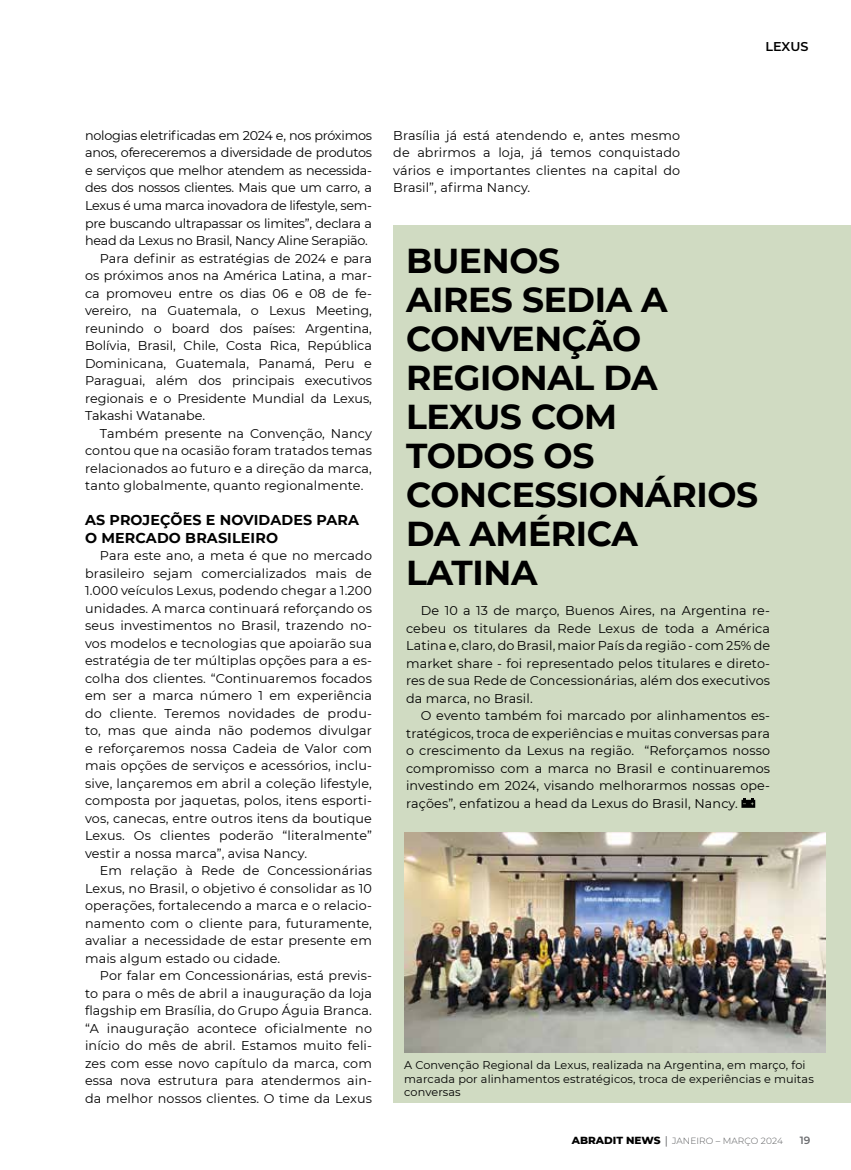
<style>
.page{position:relative;width:851px;height:1170px;background:#fff}
.page>*{position:absolute;margin:0;border:0;box-sizing:border-box;transform-origin:0 0}
.t1{font:700 34.5px/39px "Montserrat";letter-spacing:-.01em;color:#000}
.t2{font:700 14.25px/17.5px "Montserrat";letter-spacing:.01em;color:#000}
.t3{font:12.75px/17.5px "Montserrat";color:#000;text-align:justify}
.t4{font:12.75px "Montserrat";letter-spacing:-.02em;color:#000}
.t5{font:600 12.75px "Montserrat";letter-spacing:-.005em;color:#000}
.t6{font:11.25px/13.5px "Montserrat";letter-spacing:.01em;color:#000}
.t7{font:600 10.5px "Montserrat";color:#6d6e71}
.t8{font:300 9px "Montserrat";letter-spacing:.01em;color:#58595b}
.s1{font-weight:800;font-size:10.5px;color:#000}
.s2{font-family:"Myriad Pro";font-weight:400;font-size:10.5px}
</style>
<div class="page">
<div style="left:393px;top:225px;width:457px;height:877px;background:#d0dbc2"></div>
<svg style="left:741px;top:798px;width:14px;height:9px"></svg>
<img style="left:404px;top:832px;width:421px;height:220px">
<p class="t5" style="left:765px;top:38px;width:44px">LEXUS</p>
<p class="t4" style="left:85px;top:127px;width:288px">nologias eletrificadas em 2024 e, nos próximos</p>
<p class="t4" style="left:85px;top:144px;width:288px">anos, ofereceremos a diversidade de produtos</p>
<p class="t4" style="left:85px;top:162px;width:288px">e serviços que melhor atendem as necessida-</p>
<p class="t4" style="left:85px;top:179px;width:288px">des dos nossos clientes. Mais que um carro, a</p>
<p class="t4" style="left:85px;top:197px;width:288px">Lexus é uma marca inovadora de lifestyle, sem-</p>
<p class="t4" style="left:85px;top:214px;width:288px">pre buscando ultrapassar os limites”, declara a</p>
<p class="t4" style="left:85px;top:232px;width:284px">head da Lexus no Brasil, Nancy Aline Serapião.</p>
<p class="t3" style="left:100px;top:249px;width:273px">Para definir as estratégias de 2024 e para</p>
<p class="t3" style="left:85px;top:266px;width:288px">os próximos anos na América Latina, a mar-</p>
<p class="t3" style="left:85px;top:284px;width:288px">ca promoveu entre os dias 06 e 08 de fe-</p>
<p class="t3" style="left:85px;top:301px;width:288px">vereiro, na Guatemala, o Lexus Meeting,</p>
<p class="t3" style="left:85px;top:319px;width:288px">reunindo o board dos países: Argentina,</p>
<p class="t3" style="left:85px;top:336px;width:288px">Bolívia, Brasil, Chile, Costa Rica, República</p>
<p class="t3" style="left:85px;top:354px;width:288px">Dominicana, Guatemala, Panamá, Peru e</p>
<p class="t3" style="left:85px;top:371px;width:288px">Paraguai, além dos principais executivos</p>
<p class="t3" style="left:85px;top:389px;width:288px">regionais e o Presidente Mundial da Lexus,</p>
<p class="t3" style="left:85px;top:406px;width:122px">Takashi Watanabe.</p>
<p class="t3" style="left:100px;top:424px;width:273px">Também presente na Convenção, Nancy</p>
<p class="t3" style="left:85px;top:441px;width:288px">contou que na ocasião foram tratados temas</p>
<p class="t3" style="left:85px;top:459px;width:288px">relacionados ao futuro e a direção da marca,</p>
<p class="t3" style="left:85px;top:476px;width:280px">tanto globalmente, quanto regionalmente.</p>
<p class="t2" style="left:85px;top:510px;width:275px">AS PROJEÇÕES E NOVIDADES PARA<br>O MERCADO BRASILEIRO</p>
<p class="t3" style="left:85px;top:546px;width:288px;text-indent:15px">Para este ano, a meta é que no mercado brasileiro sejam comercializados mais de 1.000 veículos Lexus, podendo chegar a 1.200 unidades. A marca continuará reforçando os seus investimentos no Brasil, trazendo no&shy;vos modelos e tecnologias que apoiarão sua estratégia de ter múltiplas opções para a es&shy;colha dos clientes. “Continuaremos focados em ser a marca número 1 em experiência do cliente. Teremos novidades de produ&shy;to, mas que ainda não podemos divulgar e reforçaremos nossa Cadeia de Valor com mais opções de serviços e acessórios, inclu&shy;sive, lançaremos em abril a coleção lifestyle, composta por jaquetas, polos, itens esporti&shy;vos, canecas, entre outros itens da boutique Lexus. Os clientes poderão “literalmente” vestir a nossa marca”, avisa Nancy.</p>
<p class="t3" style="left:85px;top:861px;width:288px;text-indent:15px">Em relação à Rede de Concessionárias Lexus, no Brasil, o objetivo é consolidar as 10 operações, fortalecendo a marca e o relacio&shy;namento com o cliente para, futuramente, avaliar a necessidade de estar presente em mais algum estado ou cidade.</p>
<p class="t3" style="left:85px;top:966px;width:288px;text-indent:15px">Por falar em Concessionárias, está previs&shy;to para o mês de abril a inauguração da loja flagship em Brasília, do Grupo Águia Branca. “A inauguração acontece oficialmente no início do mês de abril. Estamos muito feli&shy;zes com esse novo capítulo da marca, com essa nova estrutura para atendermos ain&shy;da melhor nossos clientes. O time da Lexus</p>
<p class="t3" style="left:393px;top:126px;width:288px">Brasília já está atendendo e, antes mesmo de abrirmos a loja, já temos conquistado vários e importantes clientes na capital do Brasil”, afirma Nancy.</p>
<h1 class="t1" style="left:406px;top:239px;width:353px">BUENOS<br>AIRES SEDIA A<br>CONVENÇÃO<br>REGIONAL DA<br>LEXUS COM<br>TODOS OS<br>CONCESSIONÁRIOS<br>DA AMÉRICA<br>LATINA</h1>
<p class="t3" style="left:406px;top:601px;width:365px;text-indent:15px">De 10 a 13 de março, Buenos Aires, na Argentina re&shy;cebeu os titulares da Rede Lexus de toda a América Latina e, claro, do Brasil, maior País da região - com 25% de market share - foi representado pelos titulares e direto&shy;res de sua Rede de Concessionárias, além dos executivos da marca, no Brasil.</p>
<p class="t3" style="left:406px;top:706px;width:365px;text-indent:15px">O evento também foi marcado por alinhamentos es&shy;tratégicos, troca de experiências e muitas conversas para o crescimento da Lexus na região. “Reforçamos nosso compromisso com a marca no Brasil e continuaremos investindo em 2024, visando melhorarmos nossas ope&shy;rações”, enfatizou a head da Lexus do Brasil, Nancy.</p>
<p class="t6" style="left:404px;top:1057px;width:411px">A Convenção Regional da Lexus, realizada na Argentina, em março, foi marcada por alinhamentos estratégicos, troca de experiências e muitas conversas</p>
<p class="t8" style="left:571px;top:1134px;width:212px"><span class="s1">ABRADIT NEWS</span> <span class="s2">|</span> JANEIRO – MARÇO 2024</p>
<p class="t7" style="left:799px;top:1133px;width:12px">19</p>
</div>
